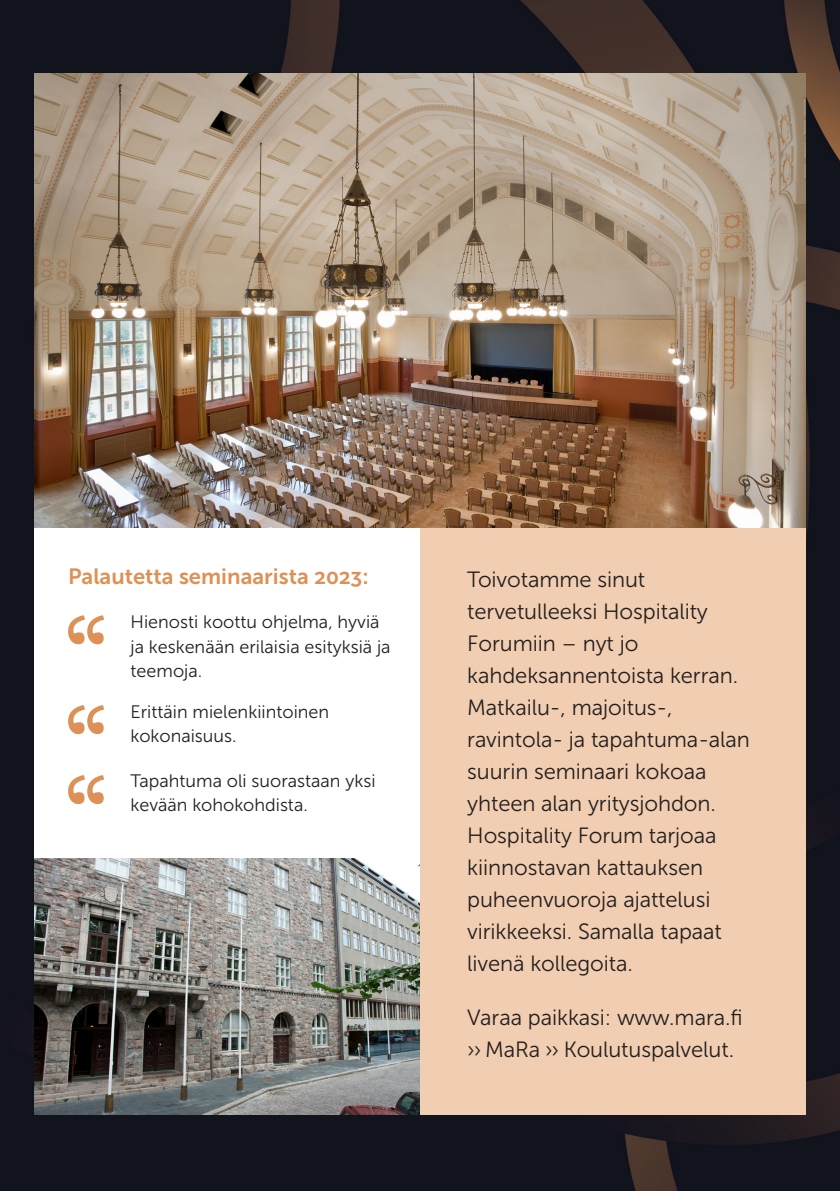
<style>
.page{position:relative;width:840px;height:1191px;background:#fff}
.page>*{position:absolute;margin:0;border:0;box-sizing:border-box;transform-origin:0 0}
.OTSIKKO_MSC100_33_34{font:22px/32px "Museo Sans 300";letter-spacing:-.005em;color:#231f20}
.LEIPIS{font:22px "Museo Sans 700";color:#dd9156}
.GROTESKILEIPIS_eka_kpl{font:18px/24px "Museo Sans 300";color:#231f20}
</style>
<div class="page">
<img style="left:0;top:0;width:839px;height:1191px">
<div style="left:34px;top:326px;width:748px;height:788px;background:#fff"></div>
<div style="left:420px;top:526px;width:385px;height:588px;background:#f1ceb1"></div>
<img style="left:34px;top:74px;width:771px;height:453px">
<img style="left:34px;top:858px;width:386px;height:256px">
<svg style="left:68px;top:615px;width:36px;height:29px"></svg>
<svg style="left:68px;top:705px;width:36px;height:29px"></svg>
<svg style="left:68px;top:775px;width:36px;height:29px"></svg>
<p class="LEIPIS" style="left:68px;top:564px;width:302px">Palautetta seminaarista 2023:</p>
<p class="GROTESKILEIPIS_eka_kpl" style="left:130px;top:610px;width:261px">Hienosti koottu ohjelma, hyviä ja keskenään erilaisia esityksiä ja teemoja.</p>
<p class="GROTESKILEIPIS_eka_kpl" style="left:130px;top:700px;width:200px">Erittäin mielenkiintoinen kokonaisuus.</p>
<p class="GROTESKILEIPIS_eka_kpl" style="left:130px;top:769px;width:246px">Tapahtuma oli suorastaan yksi kevään kohokohdista.</p>
<p class="OTSIKKO_MSC100_33_34" style="left:467px;top:563px;width:284px">Toivotamme sinut tervetulleeksi Hospitality<br>Forumiin – nyt jo kahdeksannentoista kerran.<br>Matkailu-, majoitus-, ravintola- ja tapahtuma-alan suurin seminaari kokoaa yhteen alan yritysjohdon.<br>Hospitality Forum tarjoaa kiinnostavan kattauksen puheenvuoroja ajattelusi virikkeeksi. Samalla tapaat livenä kollegoita.</p>
<p class="OTSIKKO_MSC100_33_34" style="left:467px;top:1001px;width:277px">Varaa paikkasi: www.mara.fi ›› MaRa ›› Koulutuspalvelut.</p>
</div>
